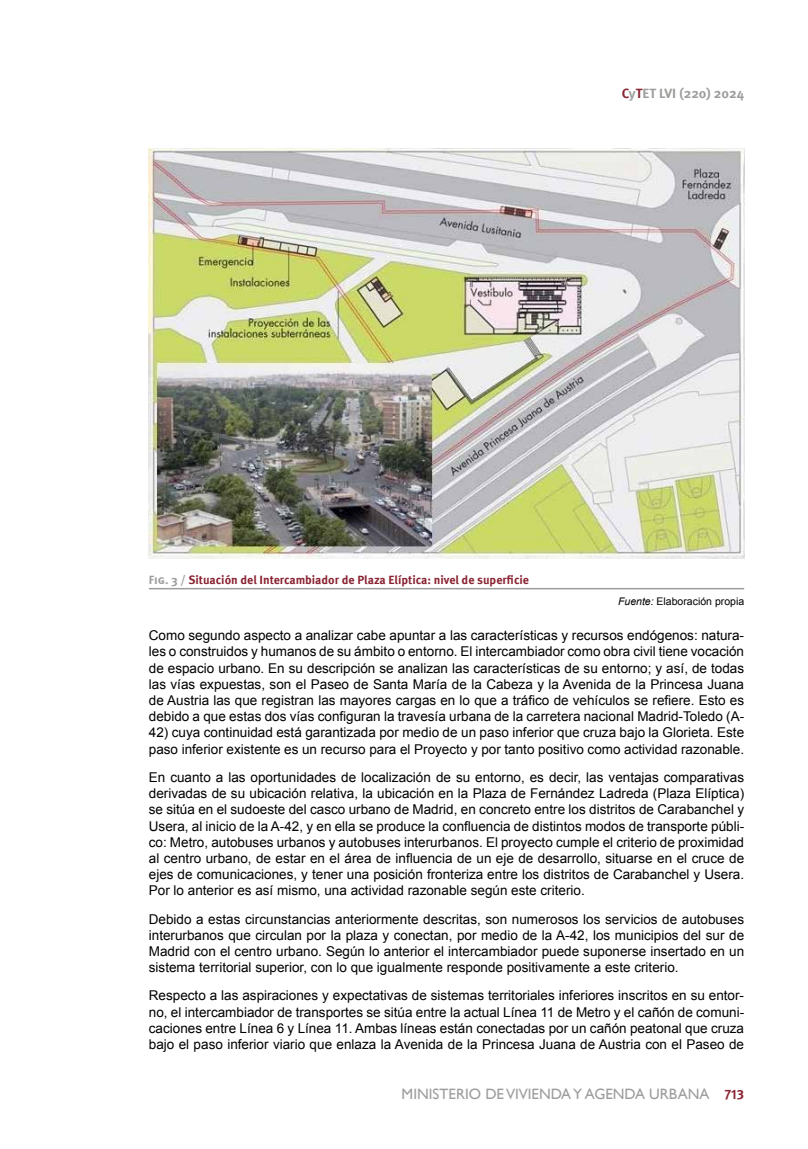
<style>
.page{position:relative;width:808px;height:1149px;background:#fff}
.page>*{position:absolute;margin:0;border:0;box-sizing:border-box;transform-origin:0 0}
.t1{font:15px "Gill Sans";color:#9d9d9c}
.t2{font:13.5px/16.2px "Arial";color:#000;text-align:justify}
.t3{font:700 13.5px "Meta Pro";color:#9d9d9c}
.t4{font:700 12px "Meta Pro";color:#8a2432}
.t5{font:10.5px "Arial";color:#000}
.s1{color:#8a2432}
.s2{color:#9d9d9c}
.s3{font-style:italic}
.s4{font-family:"Meta Pro";font-weight:700;font-size:13.5px;color:#8a2432}
</style>
<div class="page">
<hr style="left:149px;top:587px;width:595px;height:2px;background:#9d9d9c">
<img style="left:149px;top:149px;width:595px;height:410px">
<p class="t3" style="left:622px;top:83px;width:124px"><span class="s1">C</span>y<span class="s1">T</span>ET LVI (220) 2024</p>
<p class="t4" style="left:149px;top:570px;width:382px"><span class="s2">Fig. 3 /</span> Situación del Intercambiador de Plaza Elíptica: nivel de superficie</p>
<p class="t5" style="left:618px;top:594px;width:128px"><span class="s3">Fuente:</span> Elaboración propia</p>
<p class="t2" style="left:149px;top:627px;width:597px">Como segundo aspecto a analizar cabe apuntar a las características y recursos endógenos: natura&shy;les o construidos y humanos de su ámbito o entorno. El intercambiador como obra civil tiene vocación de espacio urbano. En su descripción se analizan las características de su entorno; y así, de todas las vías expuestas, son el Paseo de Santa María de la Cabeza y la Avenida de la Princesa Juana de Austria las que registran las mayores cargas en lo que a tráfico de vehículos se refiere. Esto es debido a que estas dos vías configuran la travesía urbana de la carretera nacional Madrid-Toledo (A-</p>
<p class="t2" style="left:149px;top:724px;width:597px">42) cuya continuidad está garantizada por medio de un paso inferior que cruza bajo la Glorieta. Este paso inferior existente es un recurso para el Proyecto y por tanto positivo como actividad razonable.</p>
<p class="t2" style="left:149px;top:769px;width:597px">En cuanto a las oportunidades de localización de su entorno, es decir, las ventajas comparativas derivadas de su ubicación relativa, la ubicación en la Plaza de Fernández Ladreda (Plaza Elíptica) se sitúa en el sudoeste del casco urbano de Madrid, en concreto entre los distritos de Carabanchel y Usera, al inicio de la A-42, y en ella se produce la confluencia de distintos modos de transporte públi&shy;co: Metro, autobuses urbanos y autobuses interurbanos. El proyecto cumple el criterio de proximidad al centro urbano, de estar en el área de influencia de un eje de desarrollo, situarse en el cruce de ejes de comunicaciones, y tener una posición fronteriza entre los distritos de Carabanchel y Usera.<br>Por lo anterior es así mismo, una actividad razonable según este criterio.</p>
<p class="t2" style="left:149px;top:910px;width:597px">Debido a estas circunstancias anteriormente descritas, son numerosos los servicios de autobuses interurbanos que circulan por la plaza y conectan, por medio de la A-42, los municipios del sur de Madrid con el centro urbano. Según lo anterior el intercambiador puede suponerse insertado en un sistema territorial superior, con lo que igualmente responde positivamente a este criterio.</p>
<p class="t2" style="left:149px;top:987px;width:597px">Respecto a las aspiraciones y expectativas de sistemas territoriales inferiores inscritos en su entor&shy;no, el intercambiador de transportes se sitúa entre la actual Línea 11 de Metro y el cañón de comuni&shy;caciones entre Línea 6 y Línea 11. Ambas líneas están conectadas por un cañón peatonal que cruza bajo el paso inferior viario que enlaza la Avenida de la Princesa Juana de Austria con el Paseo de</p>
<p class="t1" style="left:402px;top:1084px;width:344px">MINISTERIO DE VIVIENDA Y AGENDA URBANA <span class="s4">713</span></p>
</div>
